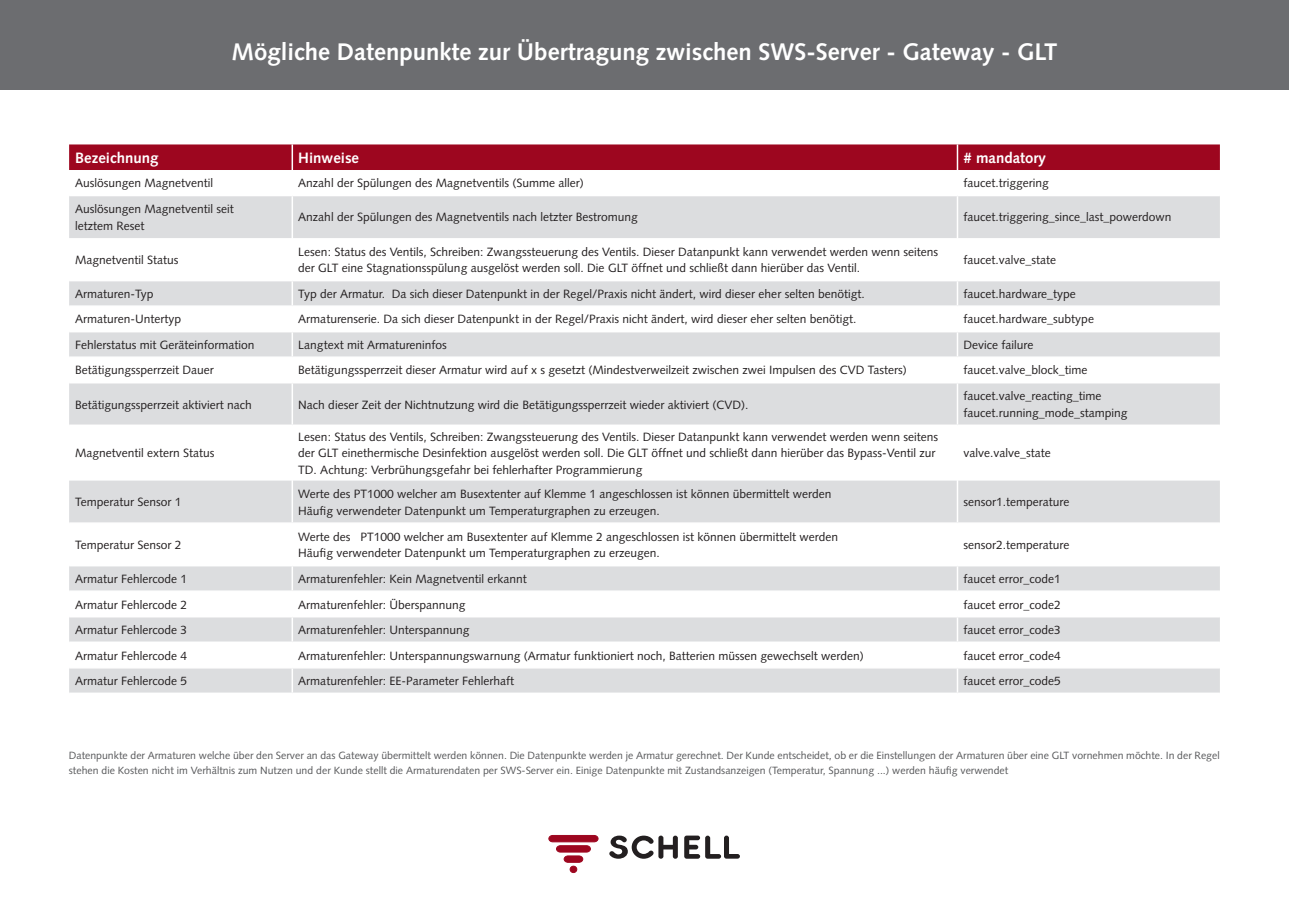
<style>
.page{position:relative;width:1289px;height:919px;background:#fff}
.page>*{position:absolute;margin:0;border:0;box-sizing:border-box;transform-origin:0 0}
.t1{font:700 24px "Syntax";color:#fff}
.t2{font:700 15px "Syntax";color:#fff}
.t3{font:12px/16.5px "Syntax";color:#231f20}
.t4{font:10.5px/15px "Syntax";color:#57585a}
</style>
<div class="page">
<svg style="left:549px;top:835px;width:49px;height:37px"></svg>
<div style="left:570px;top:866px;width:7px;height:6px;border:1px solid #9d061f;border-radius:3px"></div>
<svg style="left:609px;top:835px;width:69px;height:23px"></svg>
<svg style="left:684px;top:835px;width:56px;height:23px"></svg>
<div style="left:69px;top:144px;width:1150px;height:26px;background:#9d061f"></div>
<svg style="left:69px;top:196px;width:1150px;height:496px"></svg>
<hr style="left:291px;top:144px;width:2px;height:26px;background:#fff">
<hr style="left:956px;top:144px;width:2px;height:26px;background:#fff">
<hr style="left:291px;top:196px;width:2px;height:42px;background:#fff">
<hr style="left:956px;top:196px;width:2px;height:42px;background:#fff">
<hr style="left:291px;top:238px;width:2px;height:42px;background:#fff">
<hr style="left:956px;top:238px;width:2px;height:42px;background:#fff">
<hr style="left:69px;top:280px;width:223px;height:1px;background:#fff">
<hr style="left:292px;top:280px;width:665px;height:1px;background:#fff">
<hr style="left:291px;top:281px;width:2px;height:24px;background:#fff">
<hr style="left:957px;top:280px;width:262px;height:1px;background:#fff">
<hr style="left:956px;top:281px;width:2px;height:24px;background:#fff">
<hr style="left:69px;top:305px;width:223px;height:2px;background:#fff">
<hr style="left:292px;top:305px;width:665px;height:2px;background:#fff">
<hr style="left:291px;top:307px;width:2px;height:24px;background:#fff">
<hr style="left:957px;top:305px;width:262px;height:2px;background:#fff">
<hr style="left:956px;top:307px;width:2px;height:24px;background:#fff">
<hr style="left:69px;top:331px;width:223px;height:1px;background:#fff">
<hr style="left:292px;top:331px;width:665px;height:1px;background:#fff">
<hr style="left:291px;top:332px;width:2px;height:24px;background:#fff">
<hr style="left:957px;top:331px;width:262px;height:1px;background:#fff">
<hr style="left:956px;top:332px;width:2px;height:24px;background:#fff">
<hr style="left:69px;top:356px;width:223px;height:2px;background:#fff">
<hr style="left:292px;top:356px;width:665px;height:2px;background:#fff">
<hr style="left:291px;top:358px;width:2px;height:24px;background:#fff">
<hr style="left:957px;top:356px;width:262px;height:2px;background:#fff">
<hr style="left:956px;top:358px;width:2px;height:24px;background:#fff">
<hr style="left:69px;top:382px;width:223px;height:1px;background:#fff">
<hr style="left:292px;top:382px;width:665px;height:1px;background:#fff">
<hr style="left:291px;top:383px;width:2px;height:41px;background:#fff">
<hr style="left:957px;top:382px;width:262px;height:1px;background:#fff">
<hr style="left:956px;top:383px;width:2px;height:41px;background:#fff">
<hr style="left:69px;top:424px;width:223px;height:2px;background:#fff">
<hr style="left:292px;top:424px;width:665px;height:2px;background:#fff">
<hr style="left:291px;top:426px;width:2px;height:54px;background:#fff">
<hr style="left:957px;top:424px;width:262px;height:2px;background:#fff">
<hr style="left:956px;top:426px;width:2px;height:54px;background:#fff">
<hr style="left:291px;top:480px;width:2px;height:42px;background:#fff">
<hr style="left:956px;top:480px;width:2px;height:42px;background:#fff">
<hr style="left:69px;top:522px;width:223px;height:2px;background:#fff">
<hr style="left:292px;top:522px;width:665px;height:2px;background:#fff">
<hr style="left:291px;top:524px;width:2px;height:41px;background:#fff">
<hr style="left:957px;top:522px;width:262px;height:2px;background:#fff">
<hr style="left:956px;top:524px;width:2px;height:41px;background:#fff">
<hr style="left:69px;top:565px;width:223px;height:1px;background:#fff">
<hr style="left:292px;top:565px;width:665px;height:1px;background:#fff">
<hr style="left:291px;top:566px;width:2px;height:24px;background:#fff">
<hr style="left:957px;top:565px;width:262px;height:1px;background:#fff">
<hr style="left:956px;top:566px;width:2px;height:24px;background:#fff">
<hr style="left:69px;top:590px;width:223px;height:2px;background:#fff">
<hr style="left:292px;top:590px;width:665px;height:2px;background:#fff">
<hr style="left:291px;top:592px;width:2px;height:24px;background:#fff">
<hr style="left:957px;top:590px;width:262px;height:2px;background:#fff">
<hr style="left:956px;top:592px;width:2px;height:24px;background:#fff">
<hr style="left:69px;top:616px;width:223px;height:1px;background:#fff">
<hr style="left:292px;top:616px;width:665px;height:1px;background:#fff">
<hr style="left:291px;top:617px;width:2px;height:24px;background:#fff">
<hr style="left:957px;top:616px;width:262px;height:1px;background:#fff">
<hr style="left:956px;top:617px;width:2px;height:24px;background:#fff">
<hr style="left:69px;top:641px;width:223px;height:2px;background:#fff">
<hr style="left:292px;top:641px;width:665px;height:2px;background:#fff">
<hr style="left:291px;top:643px;width:2px;height:24px;background:#fff">
<hr style="left:957px;top:641px;width:262px;height:2px;background:#fff">
<hr style="left:956px;top:643px;width:2px;height:24px;background:#fff">
<hr style="left:69px;top:667px;width:223px;height:1px;background:#fff">
<hr style="left:292px;top:667px;width:665px;height:1px;background:#fff">
<hr style="left:291px;top:668px;width:2px;height:24px;background:#fff">
<hr style="left:957px;top:667px;width:262px;height:1px;background:#fff">
<hr style="left:956px;top:668px;width:2px;height:24px;background:#fff">
<div style="left:0;top:0;width:1288px;height:89px;background:#6c6d70"></div>
<h1 class="t1" style="left:231px;top:38px;width:827px">Mögliche Datenpunkte zur Übertragung zwischen SWS-Server - Gateway - GLT</h1>
<p class="t2" style="left:75px;top:149px;width:85px">Bezeichnung</p>
<p class="t2" style="left:298px;top:149px;width:62px">Hinweise</p>
<p class="t2" style="left:963px;top:149px;width:84px"># mandatory</p>
<p class="t3" style="left:75px;top:175px;width:140px">Auslösungen Magnetventil</p>
<p class="t3" style="left:298px;top:175px;width:287px">Anzahl der Spülungen des Magnetventils (Summe aller)</p>
<p class="t3" style="left:963px;top:175px;width:87px">faucet.triggering</p>
<p class="t3" style="left:75px;top:201px;width:160px">Auslösungen Magnetventil seit letztem Reset</p>
<p class="t3" style="left:298px;top:209px;width:341px">Anzahl der Spülungen des Magnetventils nach letzter Bestromung</p>
<p class="t3" style="left:963px;top:209px;width:209px">faucet.triggering_since_last_powerdown</p>
<p class="t3" style="left:75px;top:251px;width:105px">Magnetventil Status</p>
<p class="t3" style="left:298px;top:243px;width:641px">Lesen: Status des Ventils, Schreiben: Zwangssteuerung des Ventils. Dieser Datanpunkt kann verwendet werden wenn seitens der GLT eine Stagnationsspülung ausgelöst werden soll. Die GLT öffnet und schließt dann hierüber das Ventil.</p>
<p class="t3" style="left:963px;top:251px;width:94px">faucet.valve_state</p>
<p class="t3" style="left:75px;top:285px;width:80px">Armaturen-Typ</p>
<p class="t3" style="left:298px;top:285px;width:568px">Typ der Armatur. Da sich dieser Datenpunkt in der Regel/Praxis nicht ändert, wird dieser eher selten benötigt.</p>
<p class="t3" style="left:963px;top:285px;width:114px">faucet.hardware_type</p>
<p class="t3" style="left:75px;top:311px;width:107px">Armaturen-Untertyp</p>
<p class="t3" style="left:298px;top:311px;width:559px">Armaturenserie. Da sich dieser Datenpunkt in der Regel/Praxis nicht ändert, wird dieser eher selten benötigt.</p>
<p class="t3" style="left:963px;top:311px;width:132px">faucet.hardware_subtype</p>
<p class="t3" style="left:75px;top:336px;width:181px">Fehlerstatus mit Geräteinformation</p>
<p class="t3" style="left:298px;top:336px;width:150px">Langtext mit Armatureninfos</p>
<p class="t3" style="left:963px;top:336px;width:71px">Device failure</p>
<p class="t3" style="left:75px;top:362px;width:140px">Betätigungssperrzeit Dauer</p>
<p class="t3" style="left:298px;top:362px;width:610px">Betätigungssperrzeit dieser Armatur wird auf x s gesetzt (Mindestverweilzeit zwischen zwei Impulsen des CVD Tasters)</p>
<p class="t3" style="left:963px;top:362px;width:125px">faucet.valve_block_time</p>
<p class="t3" style="left:75px;top:396px;width:178px">Betätigungssperrzeit aktiviert nach</p>
<p class="t3" style="left:298px;top:396px;width:451px">Nach dieser Zeit der Nichtnutzung wird die Betätigungssperrzeit wieder aktiviert (CVD).</p>
<p class="t3" style="left:963px;top:388px;width:166px">faucet.valve_reacting_time faucet.running_mode_stamping</p>
<p class="t3" style="left:75px;top:445px;width:141px">Magnetventil extern Status</p>
<p class="t3" style="left:298px;top:428px;width:641px">Lesen: Status des Ventils, Schreiben: Zwangssteuerung des Ventils. Dieser Datanpunkt kann verwendet werden wenn seitens der GLT einethermische Desinfektion ausgelöst werden soll. Die GLT öffnet und schließt dann hierüber das Bypass-Ventil zur<br>TD. Achtung: Verbrühungsgefahr bei fehlerhafter Programmierung</p>
<p class="t3" style="left:963px;top:445px;width:89px">valve.valve_state</p>
<p class="t3" style="left:75px;top:494px;width:108px">Temperatur Sensor 1</p>
<p class="t3" style="left:298px;top:485px;width:534px">Werte des PT1000 welcher am Busextenter auf Klemme 1 angeschlossen ist können übermittelt werden<br>Häufig verwendeter Datenpunkt um Temperaturgraphen zu erzeugen.</p>
<p class="t3" style="left:963px;top:494px;width:107px">sensor1.temperature</p>
<p class="t3" style="left:75px;top:536px;width:108px">Temperatur Sensor 2</p>
<p class="t3" style="left:298px;top:528px;width:541px">Werte des PT1000 welcher am Busextenter auf Klemme 2 angeschlossen ist können übermittelt werden<br>Häufig verwendeter Datenpunkt um Temperaturgraphen zu erzeugen.</p>
<p class="t3" style="left:963px;top:536px;width:107px">sensor2.temperature</p>
<p class="t3" style="left:75px;top:570px;width:113px">Armatur Fehlercode 1</p>
<p class="t3" style="left:298px;top:570px;width:230px">Armaturenfehler: Kein Magnetventil erkannt</p>
<p class="t3" style="left:963px;top:570px;width:99px">faucet error_code1</p>
<p class="t3" style="left:75px;top:596px;width:113px">Armatur Fehlercode 2</p>
<p class="t3" style="left:298px;top:596px;width:169px">Armaturenfehler: Überspannung</p>
<p class="t3" style="left:963px;top:596px;width:99px">faucet error_code2</p>
<p class="t3" style="left:75px;top:621px;width:113px">Armatur Fehlercode 3</p>
<p class="t3" style="left:298px;top:621px;width:173px">Armaturenfehler: Unterspannung</p>
<p class="t3" style="left:963px;top:621px;width:99px">faucet error_code3</p>
<p class="t3" style="left:75px;top:647px;width:113px">Armatur Fehlercode 4</p>
<p class="t3" style="left:298px;top:647px;width:567px">Armaturenfehler: Unterspannungswarnung (Armatur funktioniert noch, Batterien müssen gewechselt werden)</p>
<p class="t3" style="left:963px;top:647px;width:99px">faucet error_code4</p>
<p class="t3" style="left:75px;top:672px;width:113px">Armatur Fehlercode 5</p>
<p class="t3" style="left:298px;top:672px;width:217px">Armaturenfehler: EE-Parameter Fehlerhaft</p>
<p class="t3" style="left:963px;top:672px;width:99px">faucet error_code5</p>
<p class="t4" style="left:69px;top:748px;width:1152px">Datenpunkte der Armaturen welche über den Server an das Gateway übermittelt werden können. Die Datenpunkte werden je Armatur gerechnet. Der Kunde entscheidet, ob er die Einstellungen der Armaturen über eine GLT vornehmen möchte. In der Regel stehen die Kosten nicht im Verhältnis zum Nutzen und der Kunde stellt die Armaturendaten per SWS-Server ein. Einige Datenpunkte mit Zustandsanzeigen (Temperatur, Spannung ...) werden häufig verwendet</p>
</div>
